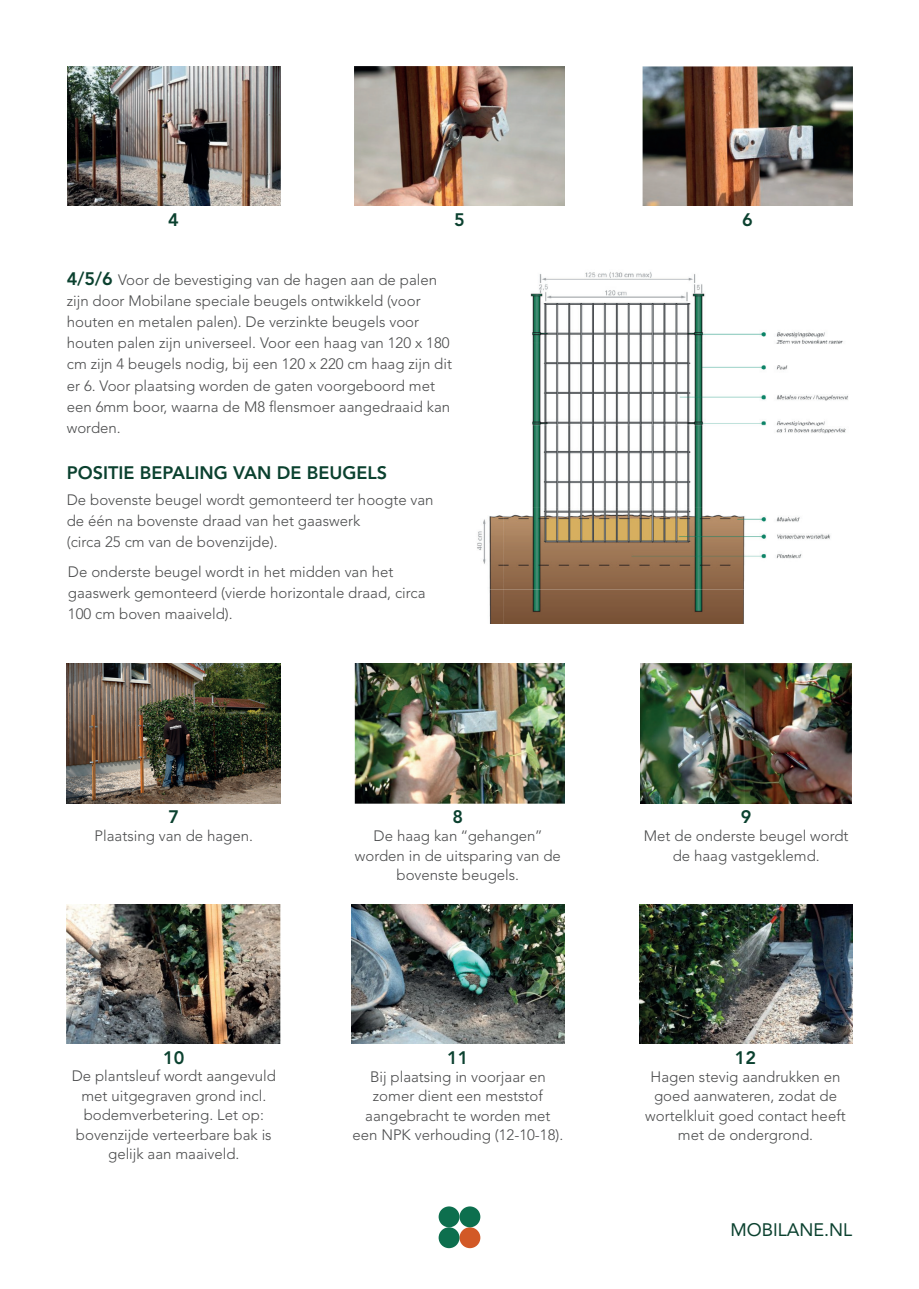
<style>
.page{position:relative;width:919px;height:1289px;background:#fff}
.page>*{position:absolute;margin:0;border:0;box-sizing:border-box;transform-origin:0 0}
.t1{font:800 18px "Avenir LT Std";color:#0b412f}
.t2{font:18px "Avenir LT Std";color:#0b412f}
.t3{font:300 15px/19.5px "Avenir LT Std";color:#4b4c4d;text-align:center}
.s1{font-weight:800;font-size:18px;color:#0b412f}
</style>
<div class="page">
<img style="left:67px;top:67px;width:213px;height:139px">
<img style="left:354px;top:67px;width:211px;height:139px">
<img style="left:643px;top:67px;width:209px;height:139px">
<img style="left:477px;top:272px;width:371px;height:351px">
<img style="left:67px;top:664px;width:214px;height:139px">
<img style="left:354px;top:664px;width:210px;height:139px">
<img style="left:640px;top:664px;width:211px;height:139px">
<img style="left:67px;top:904px;width:214px;height:139px">
<img style="left:351px;top:904px;width:213px;height:139px">
<img style="left:639px;top:904px;width:213px;height:139px">
<div style="left:459px;top:1227px;width:21px;height:21px;background:#d25927;border-radius:50%"></div>
<div style="left:438px;top:1227px;width:21px;height:21px;background:#0d6f4e;border-radius:50%"></div>
<div style="left:459px;top:1206px;width:21px;height:21px;background:#0d6f4e;border-radius:50%"></div>
<div style="left:438px;top:1206px;width:21px;height:21px;background:#0d6f4e;border-radius:50%"></div>
<p class="t1" style="left:168px;top:209px;width:12px">4</p>
<p class="t1" style="left:454px;top:209px;width:12px">5</p>
<p class="t1" style="left:742px;top:209px;width:12px">6</p>
<p class="t3" style="left:67px;top:270px;width:387px;line-height:21.1px;text-align:left"><span class="s1">4/5/6</span> Voor de bevestiging van de hagen aan de palen zijn door Mobilane speciale beugels ontwikkeld (voor houten en metalen palen). De verzinkte beugels voor houten palen zijn universeel. Voor een haag van 120 x 180 cm zijn 4 beugels nodig, bij een 120 x 220 cm haag zijn dit er 6. Voor plaatsing worden de gaten voorgeboord met een 6mm boor, waarna de M8 flensmoer aangedraaid kan worden.</p>
<p class="t1" style="left:67px;top:462px;width:322px">POSITIE BEPALING VAN DE BEUGELS</p>
<p class="t3" style="left:67px;top:489px;width:368px;line-height:21px;text-align:left">De bovenste beugel wordt gemonteerd ter hoogte van de één na bovenste draad van het gaaswerk<br>(circa 25 cm van de bovenzijde).</p>
<p class="t3" style="left:68px;top:561px;width:359px;line-height:21px;text-align:left">De onderste beugel wordt in het midden van het gaaswerk gemonteerd (vierde horizontale draad, circa<br>100 cm boven maaiveld).</p>
<p class="t1" style="left:168px;top:806px;width:12px">7</p>
<p class="t1" style="left:452px;top:806px;width:12px">8</p>
<p class="t1" style="left:741px;top:806px;width:12px">9</p>
<p class="t3" style="left:95px;top:826px;width:160px">Plaatsing van de hagen.</p>
<p class="t3" style="left:355px;top:826px;width:207px">De haag kan ‘‘gehangen’’ worden in de uitsparing van de bovenste beugels.</p>
<p class="t3" style="left:644px;top:826px;width:206px">Met de onderste beugel wordt de haag vastgeklemd.</p>
<p class="t1" style="left:163px;top:1046px;width:23px">10</p>
<p class="t3" style="left:72px;top:1066px;width:205px">De plantsleuf wordt aangevuld met uitgegraven grond incl. bodemverbetering. Let op: bovenzijde verteerbare bak is gelijk aan maaiveld.</p>
<p class="t1" style="left:447px;top:1046px;width:23px">11</p>
<p class="t3" style="left:352px;top:1066px;width:212px">Bij plaatsing in voorjaar en zomer dient een meststof aangebracht te worden met een NPK verhouding (12-10-18).</p>
<p class="t1" style="left:734px;top:1046px;width:23px">12</p>
<p class="t3" style="left:645px;top:1066px;width:202px">Hagen stevig aandrukken en goed aanwateren, zodat de wortelkluit goed contact heeft met de ondergrond.</p>
<p class="t2" style="left:730px;top:1218px;width:123px">MOBILANE.NL</p>
</div>
